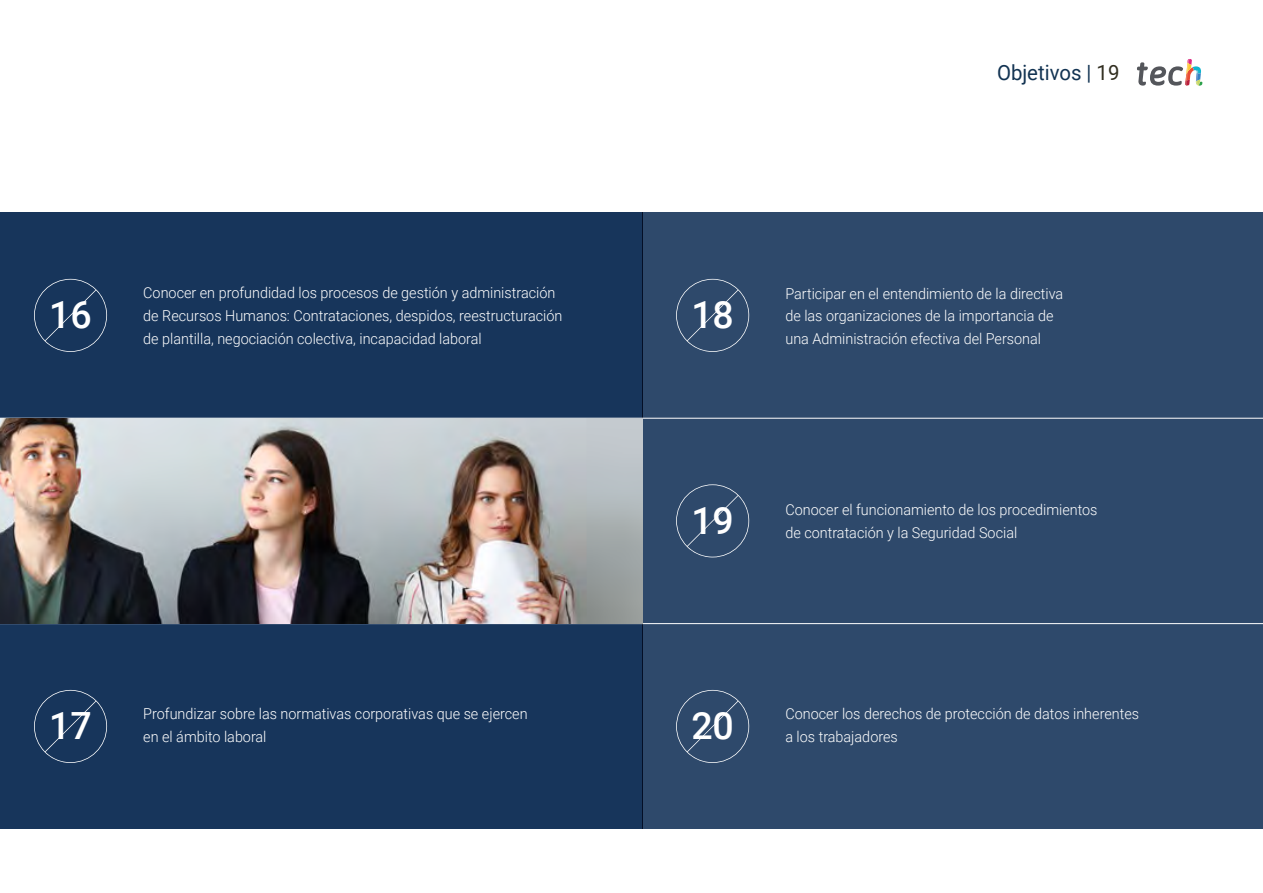
<style>
.page{position:relative;width:1263px;height:893px;background:#fff}
.page>*{position:absolute;margin:0;border:0;box-sizing:border-box;transform-origin:0 0}
.t1{font:500 37.5px "Roboto";color:#fff}
.t2{font:21px "Roboto";color:#123352}
.t3{font:300 15px/22.5px "Roboto";color:#fff;scale:.96 1}
.s1{color:#312e20}
</style>
<div class="page">
<div style="left:0;top:213px;width:642px;height:616px;background:#17355b"></div>
<div style="left:642px;top:213px;width:621px;height:616px;background:#2e496b"></div>
<svg style="left:676px;top:279px;width:73px;height:73px"></svg>
<svg style="left:676px;top:484px;width:73px;height:73px"></svg>
<svg style="left:34px;top:279px;width:73px;height:73px"></svg>
<svg style="left:676px;top:690px;width:73px;height:73px"></svg>
<hr style="left:0;top:418px;width:1263px;height:1px;background:#fff">
<hr style="left:0;top:623px;width:1263px;height:1px;background:#fff">
<img style="left:0;top:418px;width:642px;height:206px">
<svg style="left:34px;top:690px;width:73px;height:73px"></svg>
<svg style="left:1137px;top:59px;width:65px;height:27px"></svg>
<h2 class="t2" style="left:997px;top:57px;width:124px">Objetivos | <span class="s1">19</span></h2>
<h1 class="t1" style="left:49px;top:288px;width:44px">16</h1>
<p class="t3" style="left:143px;top:281px;width:438px">Conocer en profundidad los procesos de gestión y administración de Recursos Humanos: Contrataciones, despidos, reestructuración de plantilla, negociación colectiva, incapacidad laboral</p>
<h1 class="t1" style="left:691px;top:288px;width:44px">18</h1>
<p class="t3" style="left:785px;top:281px;width:291px">Participar en el entendimiento de la directiva de las organizaciones de la importancia de una Administración efectiva del Personal</p>
<h1 class="t1" style="left:691px;top:494px;width:44px">19</h1>
<p class="t3" style="left:785px;top:498px;width:327px">Conocer el funcionamiento de los procedimientos de contratación y la Seguridad Social</p>
<p class="t3" style="left:143px;top:702px;width:402px">Profundizar sobre las normativas corporativas que se ejercen en el ámbito laboral</p>
<h1 class="t1" style="left:49px;top:699px;width:44px">17</h1>
<h1 class="t1" style="left:691px;top:699px;width:44px">20</h1>
<p class="t3" style="left:785px;top:702px;width:370px">Conocer los derechos de protección de datos inherentes a los trabajadores</p>
</div>
